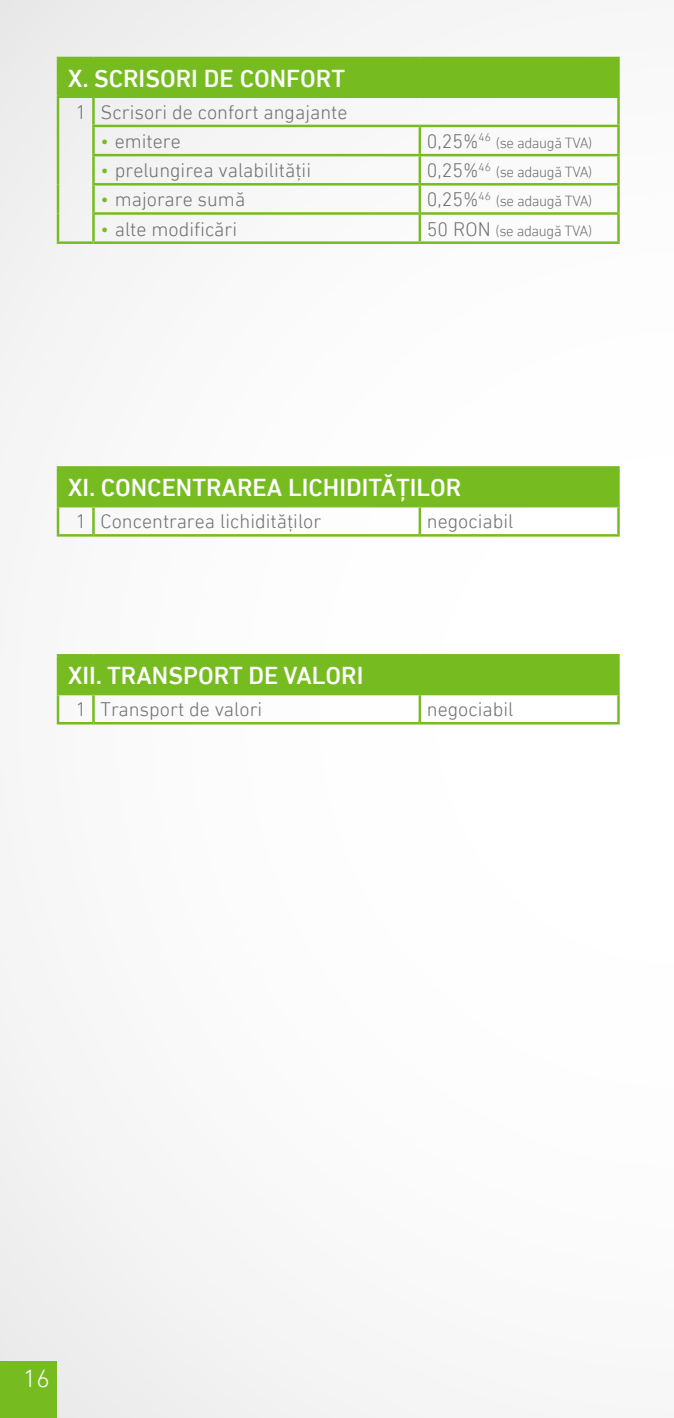
<style>
.page{position:relative;width:674px;height:1418px;background:#fff}
.page>*{position:absolute;margin:0;border:0;box-sizing:border-box;transform-origin:0 0}
.t1{font:500 25px "DIN Next W1 GRO";color:#fff}
.t2{font:300 25px "DIN Next W1 GRO";color:#fff}
.t3{font:300 20px "DIN Next W1 GRO";color:#706f6f}
.t4{font:300 15px "DIN Next W1 GRO";letter-spacing:-.025em;color:#706f6f}
.s1{color:#76bc21}
.s2{font-size:20px}
</style>
<div class="page">
<div style="left:0;top:0;width:673px;height:1417px;background:#fafafa"></div>
<div style="left:0;top:1361px;width:57px;height:56px;background:#76bc21"></div>
<div style="left:58px;top:58px;width:560px;height:39px;background:#76bc21"></div>
<hr style="left:57px;top:57px;width:36px;height:2px;background:#76bc21">
<hr style="left:57px;top:59px;width:2px;height:36px;background:#76bc21">
<hr style="left:93px;top:57px;width:326px;height:2px;background:#76bc21">
<hr style="left:419px;top:57px;width:200px;height:2px;background:#76bc21">
<hr style="left:617px;top:59px;width:2px;height:36px;background:#76bc21">
<hr style="left:57px;top:95px;width:36px;height:3px;background:#76bc21">
<hr style="left:57px;top:98px;width:2px;height:28px;background:#76bc21">
<hr style="left:93px;top:95px;width:326px;height:3px;background:#76bc21">
<hr style="left:92px;top:98px;width:3px;height:27px;background:#76bc21">
<hr style="left:419px;top:95px;width:200px;height:3px;background:#76bc21">
<hr style="left:617px;top:98px;width:2px;height:27px;background:#76bc21">
<hr style="left:57px;top:126px;width:2px;height:29px;background:#76bc21">
<hr style="left:92px;top:125px;width:327px;height:2px;background:#76bc21">
<hr style="left:92px;top:127px;width:3px;height:27px;background:#76bc21">
<hr style="left:419px;top:125px;width:200px;height:2px;background:#76bc21">
<hr style="left:418px;top:127px;width:3px;height:27px;background:#76bc21">
<hr style="left:617px;top:127px;width:2px;height:27px;background:#76bc21">
<hr style="left:57px;top:155px;width:2px;height:29px;background:#76bc21">
<hr style="left:92px;top:154px;width:327px;height:2px;background:#76bc21">
<hr style="left:92px;top:156px;width:3px;height:27px;background:#76bc21">
<hr style="left:419px;top:154px;width:200px;height:2px;background:#76bc21">
<hr style="left:418px;top:156px;width:3px;height:27px;background:#76bc21">
<hr style="left:617px;top:156px;width:2px;height:27px;background:#76bc21">
<hr style="left:57px;top:184px;width:2px;height:29px;background:#76bc21">
<hr style="left:92px;top:183px;width:327px;height:2px;background:#76bc21">
<hr style="left:92px;top:185px;width:3px;height:27px;background:#76bc21">
<hr style="left:419px;top:183px;width:200px;height:2px;background:#76bc21">
<hr style="left:418px;top:185px;width:3px;height:27px;background:#76bc21">
<hr style="left:617px;top:185px;width:2px;height:27px;background:#76bc21">
<hr style="left:57px;top:213px;width:2px;height:28px;background:#76bc21">
<hr style="left:92px;top:212px;width:327px;height:3px;background:#76bc21">
<hr style="left:92px;top:215px;width:3px;height:26px;background:#76bc21">
<hr style="left:419px;top:212px;width:200px;height:3px;background:#76bc21">
<hr style="left:418px;top:215px;width:3px;height:26px;background:#76bc21">
<hr style="left:617px;top:215px;width:2px;height:26px;background:#76bc21">
<hr style="left:57px;top:241px;width:36px;height:3px;background:#76bc21">
<hr style="left:93px;top:241px;width:326px;height:3px;background:#76bc21">
<hr style="left:419px;top:241px;width:200px;height:3px;background:#76bc21">
<div style="left:58px;top:467px;width:560px;height:39px;background:#76bc21"></div>
<hr style="left:57px;top:466px;width:36px;height:2px;background:#76bc21">
<hr style="left:57px;top:468px;width:2px;height:37px;background:#76bc21">
<hr style="left:93px;top:466px;width:326px;height:2px;background:#76bc21">
<hr style="left:419px;top:466px;width:200px;height:2px;background:#76bc21">
<hr style="left:617px;top:468px;width:2px;height:37px;background:#76bc21">
<hr style="left:57px;top:505px;width:36px;height:2px;background:#76bc21">
<hr style="left:57px;top:507px;width:2px;height:27px;background:#76bc21">
<hr style="left:93px;top:505px;width:326px;height:2px;background:#76bc21">
<hr style="left:92px;top:507px;width:3px;height:27px;background:#76bc21">
<hr style="left:419px;top:505px;width:200px;height:2px;background:#76bc21">
<hr style="left:418px;top:507px;width:3px;height:27px;background:#76bc21">
<hr style="left:617px;top:507px;width:2px;height:27px;background:#76bc21">
<hr style="left:57px;top:534px;width:36px;height:2px;background:#76bc21">
<hr style="left:93px;top:534px;width:326px;height:2px;background:#76bc21">
<hr style="left:419px;top:534px;width:200px;height:2px;background:#76bc21">
<div style="left:58px;top:655px;width:560px;height:39px;background:#76bc21"></div>
<hr style="left:57px;top:654px;width:36px;height:2px;background:#76bc21">
<hr style="left:57px;top:656px;width:2px;height:36px;background:#76bc21">
<hr style="left:93px;top:654px;width:326px;height:2px;background:#76bc21">
<hr style="left:419px;top:654px;width:200px;height:2px;background:#76bc21">
<hr style="left:617px;top:656px;width:2px;height:36px;background:#76bc21">
<hr style="left:57px;top:692px;width:36px;height:3px;background:#76bc21">
<hr style="left:57px;top:695px;width:2px;height:27px;background:#76bc21">
<hr style="left:93px;top:692px;width:326px;height:3px;background:#76bc21">
<hr style="left:92px;top:695px;width:3px;height:27px;background:#76bc21">
<hr style="left:419px;top:692px;width:200px;height:3px;background:#76bc21">
<hr style="left:418px;top:695px;width:3px;height:27px;background:#76bc21">
<hr style="left:617px;top:695px;width:2px;height:27px;background:#76bc21">
<hr style="left:57px;top:722px;width:36px;height:2px;background:#76bc21">
<hr style="left:93px;top:722px;width:326px;height:2px;background:#76bc21">
<hr style="left:419px;top:722px;width:200px;height:2px;background:#76bc21">
<p class="t1" style="left:68px;top:64px;width:278px">X. SCRISORI DE CONFORT</p>
<p class="t3" style="left:76px;top:100px;width:273px">1 Scrisori de confort angajante</p>
<p class="t3" style="left:100px;top:130px;width:82px"><span class="s1">•</span> emitere</p>
<p class="t4" style="left:426px;top:134px;width:167px"><span class="s2">0,25%</span><sup>46</sup> (se adaugã TVA)</p>
<p class="t3" style="left:100px;top:159px;width:212px"><span class="s1">•</span> prelungirea valabilitãþii</p>
<p class="t4" style="left:426px;top:163px;width:167px"><span class="s2">0,25%</span><sup>46</sup> (se adaugã TVA)</p>
<p class="t3" style="left:100px;top:188px;width:146px"><span class="s1">•</span> majorare sumã</p>
<p class="t4" style="left:426px;top:193px;width:167px"><span class="s2">0,25%</span><sup>46</sup> (se adaugã TVA)</p>
<p class="t3" style="left:100px;top:217px;width:138px"><span class="s1">•</span> alte modificãri</p>
<p class="t4" style="left:426px;top:222px;width:167px"><span class="s2">50 RON</span> (se adaugã TVA)</p>
<p class="t1" style="left:68px;top:473px;width:394px">XI. CONCENTRAREA LICHIDITÃÞILOR</p>
<p class="t3" style="left:76px;top:510px;width:247px">1 Concentrarea lichiditãþilor</p>
<p class="t3" style="left:426px;top:510px;width:88px">negociabil</p>
<p class="t1" style="left:68px;top:661px;width:297px">XII. TRANSPORT DE VALORI</p>
<p class="t3" style="left:76px;top:698px;width:188px">1 Transport de valori</p>
<p class="t3" style="left:426px;top:698px;width:88px">negociabil</p>
<p class="t2" style="left:23px;top:1364px;width:28px">16</p>
</div>
